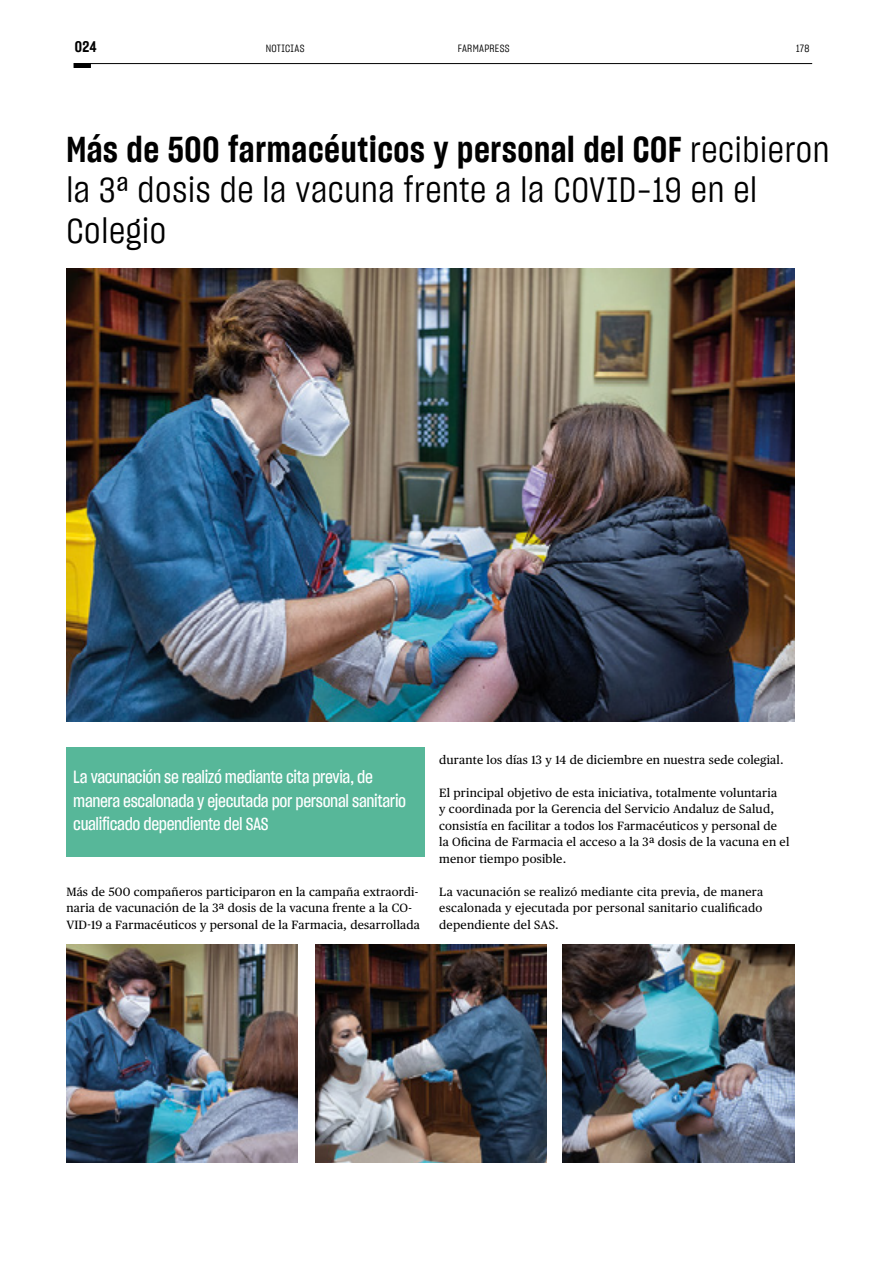
<style>
.page{position:relative;width:893px;height:1263px;background:#fff}
.page>*{position:absolute;margin:0;border:0;box-sizing:border-box;transform-origin:0 0}
.t1{font:35.1px/40.7px "Sharp Grotesk Book 15";letter-spacing:.02em;color:#000}
.t2{font:35.1px "Sharp Grotesk Sm Bold 15";letter-spacing:.02em;color:#000}
.t3{font:17.25px/23.7px "Sharp Grotesk Medium 15";letter-spacing:-.02em;color:#fff}
.t4{font:15px "Sharp Grotesk Sm Bold 15";color:#000}
.t5{font:12px/16.5px "Publico Text";letter-spacing:.015em;color:#000}
.t6{font:10.5px "Sharp Grotesk Book 15";letter-spacing:.03em;color:#000}
.s1{font-family:"Sharp Grotesk Book 15"}
</style>
<div class="page">
<hr style="left:74px;top:63px;width:738px;height:1px;background:#000">
<div style="left:74px;top:63px;width:17px;height:5px;background:#000"></div>
<div style="left:66px;top:748px;width:359px;height:109px;background:#57b799"></div>
<img style="left:66px;top:269px;width:728px;height:453px">
<img style="left:66px;top:944px;width:232px;height:218px">
<img style="left:563px;top:944px;width:231px;height:218px">
<img style="left:316px;top:944px;width:231px;height:218px">
<p class="t4" style="left:75px;top:36px;width:23px">024</p>
<p class="t6" style="left:266px;top:41px;width:40px">NOTICIAS</p>
<p class="t6" style="left:458px;top:41px;width:53px">FARMAPRESS</p>
<p class="t6" style="left:796px;top:41px;width:15px">178</p>
<h1 class="t2" style="left:66px;top:125px;width:765px">Más de 500 farmacéuticos y personal del COF <span class="s1">recibieron</span></h1>
<h1 class="t1" style="left:66px;top:168px;width:692px">la 3ª dosis de la vacuna frente a la COVID-19 en el<br>Colegio</h1>
<h2 class="t3" style="left:73px;top:764px;width:334px">La vacunación se realizó mediante cita previa, de manera escalonada y ejecutada por personal sanitario cualificado dependiente del SAS</h2>
<p class="t5" style="left:66px;top:882px;width:355px">Más de 500 compañeros participaron en la campaña extraordi&shy;naria de vacunación de la 3ª dosis de la vacuna frente a la CO-<br>VID-19 a Farmacéuticos y personal de la Farmacia, desarrollada</p>
<p class="t5" style="left:439px;top:750px;width:346px">durante los días 13 y 14 de diciembre en nuestra sede colegial.</p>
<p class="t5" style="left:439px;top:783px;width:352px">El principal objetivo de esta iniciativa, totalmente voluntaria<br>y coordinada por la Gerencia del Servicio Andaluz de Salud, consistía en facilitar a todos los Farmacéuticos y personal de la Oficina de Farmacia el acceso a la 3ª dosis de la vacuna en el menor tiempo posible.</p>
<p class="t5" style="left:439px;top:882px;width:326px;text-align:justify">La vacunación se realizó mediante cita previa, de manera escalonada y ejecutada por personal sanitario cualificado dependiente del SAS.</p>
</div>
